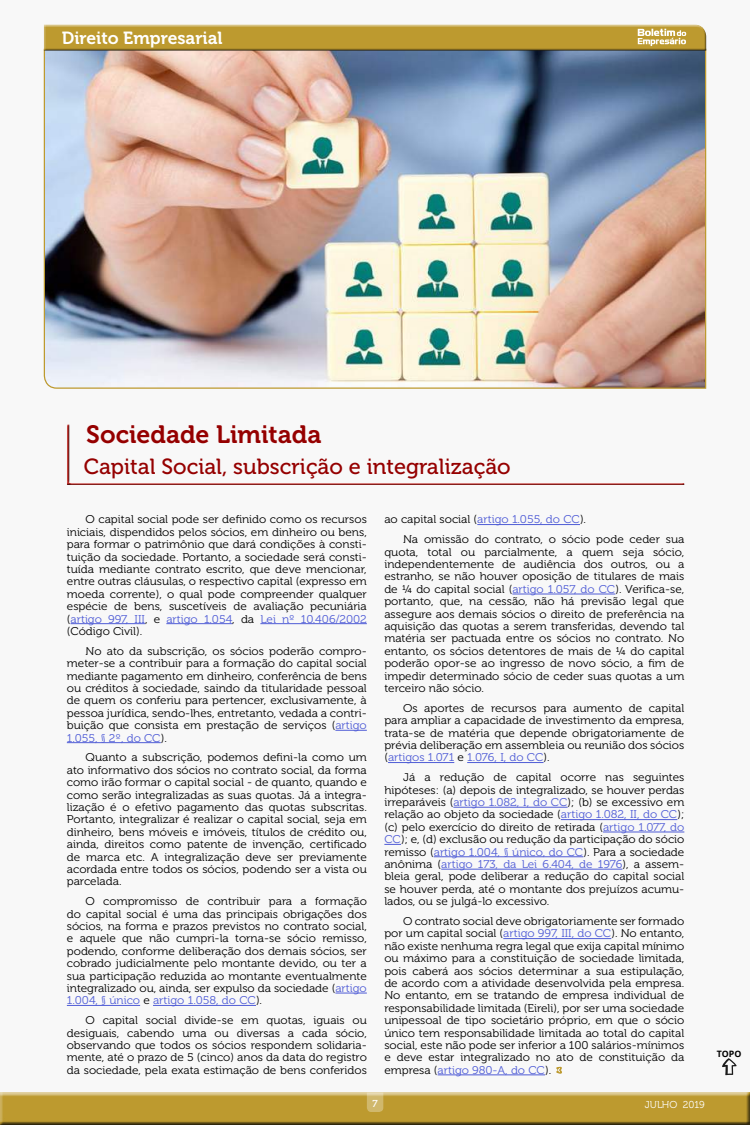
<style>
.page{position:relative;width:750px;height:1125px;background:#fff}
.page>*{position:absolute;margin:0;border:0;box-sizing:border-box;transform-origin:0 0}
.t1{font:25px "Museo 700";color:#950000}
.t2{font:21.88px "Museo 500";color:#950000}
.t3{font:17.5px "Museo 700";color:#fff}
.t4{font:11.25px/12.4px "Museo 300";color:#000;text-align:justify;scale:1.05 1}
.t5{font:10px "Museo 300";letter-spacing:-.005em;color:#fff}
.t6{font:10px "Museo 500";color:#fff}
.t7{font:700 8.75px "Open Sans";color:#000}
.s1{color:#4f5cd6}
</style>
<div class="page">
<div style="left:0;top:0;width:750px;height:1122px;background:#f8f8f8"></div>
<div style="left:0;top:1090px;width:750px;height:35px;background:#000;opacity:.75"></div>
<hr style="left:71px;top:623px;width:74px;height:1px;background:#4f5cd6">
<hr style="left:166px;top:623px;width:66px;height:1px;background:#4f5cd6">
<hr style="left:260px;top:623px;width:107px;height:1px;background:#4f5cd6">
<hr style="left:335px;top:730px;width:32px;height:1px;background:#4f5cd6">
<hr style="left:67px;top:742px;width:94px;height:1px;background:#4f5cd6">
<hr style="left:335px;top:993px;width:32px;height:1px;background:#4f5cd6">
<hr style="left:67px;top:1005px;width:73px;height:1px;background:#4f5cd6">
<hr style="left:153px;top:1005px;width:103px;height:1px;background:#4f5cd6">
<img style="left:43px;top:52px;width:664px;height:337px">
<svg style="left:43px;top:24px;width:664px;height:27px;background:#bb9c3f"></svg>
<hr style="left:477px;top:524px;width:103px;height:1px;background:#4f5cd6">
<hr style="left:512px;top:594px;width:103px;height:1px;background:#4f5cd6">
<hr style="left:388px;top:762px;width:66px;height:1px;background:#4f5cd6">
<hr style="left:467px;top:762px;width:77px;height:1px;background:#4f5cd6">
<hr style="left:453px;top:807px;width:115px;height:1px;background:#4f5cd6">
<hr style="left:561px;top:819px;width:116px;height:1px;background:#4f5cd6">
<hr style="left:603px;top:832px;width:81px;height:1px;background:#4f5cd6">
<svg style="left:384px;top:844px;width:17px;height:1px"></svg>
<hr style="left:434px;top:856px;width:149px;height:1px;background:#4f5cd6">
<hr style="left:441px;top:869px;width:181px;height:1px;background:#4f5cd6">
<hr style="left:503px;top:938px;width:108px;height:1px;background:#4f5cd6">
<hr style="left:438px;top:1075px;width:107px;height:1px;background:#4f5cd6">
<svg style="left:556px;top:1067px;width:6px;height:7px"></svg>
<svg style="left:722px;top:1058px;width:15px;height:17px"></svg>
<svg style="left:367px;top:1092px;width:16px;height:20px"></svg>
<h3 class="t3" style="left:62px;top:28px;width:163px">Direito Empresarial</h3>
<h1 class="t1" style="left:86px;top:420px;width:237px">Sociedade Limitada</h1>
<h2 class="t2" style="left:84px;top:454px;width:429px">Capital Social, subscrição e integralização</h2>
<p class="t4" style="left:67px;top:514px;width:287px;text-indent:19px">O capital social pode ser definido como os recursos iniciais, dispendidos pelos sócios, em dinheiro ou bens, para formar o patrimônio que dará condições à consti&shy;tuição da sociedade. Portanto, a sociedade será consti&shy;tuída mediante contrato escrito, que deve mencionar, entre outras cláusulas, o respectivo capital (expresso em moeda corrente), o qual pode compreender qualquer espécie de bens, suscetíveis de avaliação pecuniária (<span class="s1">artigo 997, III</span>, e <span class="s1">artigo 1.054</span>, da <span class="s1">Lei nº 10.406/2002 </span>(Código Civil).</p>
<p class="t4" style="left:67px;top:645px;width:287px;text-indent:19px">No ato da subscrição, os sócios poderão compro&shy;meter-se a contribuir para a formação do capital social mediante pagamento em dinheiro, conferência de bens ou créditos à sociedade, saindo da titularidade pessoal de quem os conferiu para pertencer, exclusivamente, à pessoa jurídica, sendo-lhes, entretanto, vedada a contri&shy;buição que consista em prestação de serviços (<span class="s1">artigo 1.055, § 2º, do CC</span>).</p>
<p class="t4" style="left:67px;top:752px;width:287px;text-indent:19px">Quanto a subscrição, podemos defini-la como um ato informativo dos sócios no contrato social, da forma como irão formar o capital social - de quanto, quando e como serão integralizadas as suas quotas. Já a integra&shy;lização é o efetivo pagamento das quotas subscritas.<br>Portanto, integralizar é realizar o capital social, seja em dinheiro, bens móveis e imóveis, títulos de crédito ou, ainda, direitos como patente de invenção, certificado de marca etc. A integralização deve ser previamente acordada entre todos os sócios, podendo ser a vista ou parcelada.</p>
<p class="t4" style="left:67px;top:895px;width:287px;text-indent:19px">O compromisso de contribuir para a formação do capital social é uma das principais obrigações dos sócios, na forma e prazos previstos no contrato social, e aquele que não cumpri-la torna-se sócio remisso, podendo, conforme deliberação dos demais sócios, ser cobrado judicialmente pelo montante devido, ou ter a sua participação reduzida ao montante eventualmente integralizado ou, ainda, ser expulso da sociedade (<span class="s1">artigo 1.004, § único</span> e <span class="s1">artigo 1.058, do CC</span>).</p>
<p class="t4" style="left:67px;top:1014px;width:287px;text-indent:19px">O capital social divide-se em quotas, iguais ou desiguais, cabendo uma ou diversas a cada sócio, observando que todos os sócios respondem solidaria&shy;mente, até o prazo de 5 (cinco) anos da data do registro da sociedade, pela exata estimação de bens conferidos</p>
<p class="t4" style="left:403px;top:510px;width:269px;line-height:19.9px;text-indent:-19px">ao capital social (<span class="s1">artigo 1.055, do CC</span>).<br>Na omissão do contrato, o sócio pode ceder sua</p>
<p class="t4" style="left:384px;top:546px;width:287px">quota, total ou parcialmente, a quem seja sócio, independentemente de audiência dos outros, ou a estranho, se não houver oposição de titulares de mais de ¼ do capital social (<span class="s1">artigo 1.057, do CC</span>). Verifica-se, portanto, que, na cessão, não há previsão legal que assegure aos demais sócios o direito de preferência na aquisição das quotas a serem transferidas, devendo tal matéria ser pactuada entre os sócios no contrato. No entanto, os sócios detentores de mais de ¼ do capital poderão opor-se ao ingresso de novo sócio, a fim de impedir determinado sócio de ceder suas quotas a um terceiro não sócio.</p>
<p class="t4" style="left:384px;top:702px;width:287px;text-indent:19px">Os aportes de recursos para aumento de capital para ampliar a capacidade de investimento da empresa, trata-se de matéria que depende obrigatoriamente de prévia deliberação em assembleia ou reunião dos sócios (<span class="s1">artigos 1.071</span> e <span class="s1">1.076, I, do CC</span>).</p>
<p class="t4" style="left:384px;top:771px;width:287px;text-indent:19px">Já a redução de capital ocorre nas seguintes hipóteses: (a) depois de integralizado, se houver perdas irreparáveis (<span class="s1">artigo 1.082, I, do CC</span>); (b) se excessivo em relação ao objeto da sociedade (<span class="s1">artigo 1.082, II, do CC</span>); (c) pelo exercício do direito de retirada (<span class="s1">artigo 1.077, do CC</span>); e, (d) exclusão ou redução da participação do sócio remisso (<span class="s1">artigo 1.004, § único, do CC</span>). Para a sociedade anônima (<span class="s1">artigo 173, da Lei 6.404, de 1976</span>), a assem&shy;bleia geral, pode deliberar a redução do capital social se houver perda, até o montante dos prejuízos acumu&shy;lados, ou se julgá-lo excessivo.</p>
<p class="t4" style="left:384px;top:915px;width:287px;text-indent:19px">O contrato social deve obrigatoriamente ser formado por um capital social (<span class="s1">artigo 997, III, do CC</span>). No entanto, não existe nenhuma regra legal que exija capital mínimo ou máximo para a constituição de sociedade limitada, pois caberá aos sócios determinar a sua estipulação, de acordo com a atividade desenvolvida pela empresa.<br>No entanto, em se tratando de empresa individual de responsabilidade limitada (Eireli), por ser uma sociedade unipessoal de tipo societário próprio, em que o sócio único tem responsabilidade limitada ao total do capital social, este não pode ser inferior a 100 salários-mínimos e deve estar integralizado no ato de constituição da empresa (<span class="s1">artigo 980-A, do CC</span>).</p>
<p class="t6" style="left:372px;top:1099px;width:7px">7</p>
<p class="t5" style="left:645px;top:1100px;width:61px">JULHO 2019</p>
<p class="t7" style="left:717px;top:1048px;width:26px">TOPO</p>
</div>
